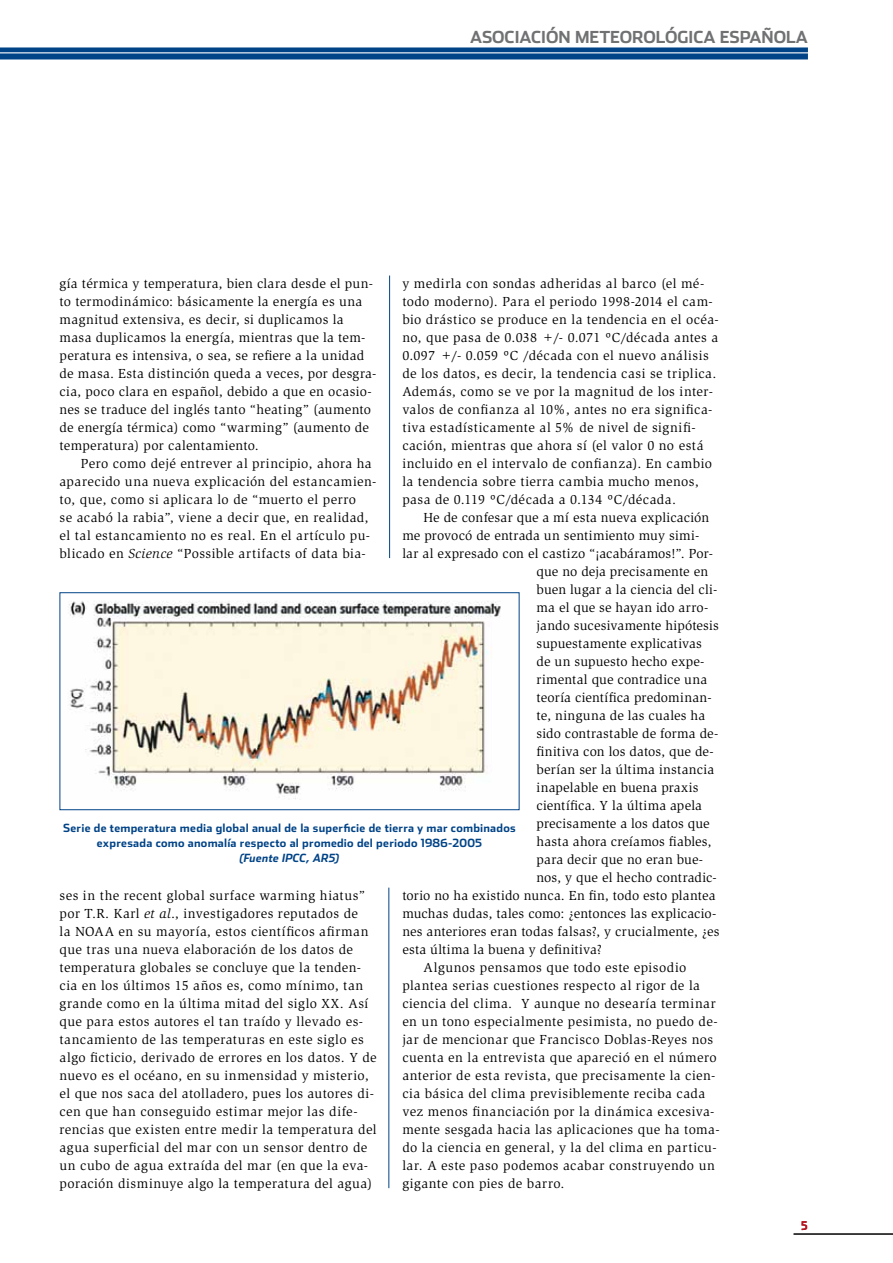
<style>
.page{position:relative;width:893px;height:1263px;background:#fff}
.page>*{position:absolute;margin:0;border:0;box-sizing:border-box;transform-origin:0 0}
.t1{font:700 16.5px "Stainless";color:#707172}
.t2{font:13.5px/18px "Slimbach Std";letter-spacing:.025em;color:#000}
.t3{font:13.5px "Slimbach Std";letter-spacing:.005em;color:#000}
.t4{font:13.5px "Slimbach Std";color:#000}
.t5{font:700 12px "Stainless Cond";color:#b51621}
.t6{font:700 11.25px/15px "Stainless";letter-spacing:.025em;color:#004387;text-align:center}
.t7{font:italic 700 11.25px "Stainless";letter-spacing:.01em;color:#004387}
.s1{font-style:italic}
</style>
<div class="page">
<hr style="left:389px;top:276px;width:1px;height:282px;background:#004387">
<hr style="left:388px;top:888px;width:1px;height:300px;background:#004387">
<hr style="left:794px;top:1234px;width:99px;height:1px;background:#000">
<div style="left:0;top:47px;width:808px;height:12px;background:#004387"></div>
<hr style="left:0;top:52px;width:808px;height:1px;background:#fff">
<img style="left:69px;top:601px;width:432px;height:198px">
<div style="left:60px;top:592px;width:459px;height:218px;border:1px solid #004387"></div>
<p class="t1" style="left:470px;top:27px;width:11px">ASOCIACIÓN</p>
<p class="t1" style="left:575px;top:27px;width:26px">METEOROLÓGICA</p>
<p class="t1" style="left:720px;top:27px;width:66px">ESPAÑOLA</p>
<p class="t2" style="left:402px;top:274px;width:318px">y medirla con sondas adheridas al barco (el mé&shy;todo moderno). Para el periodo 1998-2014 el cam&shy;bio drástico se produce en la tendencia en el océa&shy;no, que pasa de 0.038 +/- 0.071 ºC/década antes a 0.097 +/- 0.059 ºC /década con el nuevo análisis de los datos, es decir, la tendencia casi se triplica.<br>Además, como se ve por la magnitud de los inter&shy;valos de confianza al 10%, antes no era significa&shy;tiva estadísticamente al 5% de nivel de signifi&shy;cación, mientras que ahora sí (el valor 0 no está incluido en el intervalo de confianza). En cambio la tendencia sobre tierra cambia mucho menos, pasa de 0.119 ºC/década a 0.134 ºC/década.</p>
<p class="t2" style="left:424px;top:508px;width:287px">He de confesar que a mí esta nueva explicación</p>
<p class="t2" style="left:402px;top:526px;width:298px">me provocó de entrada un sentimiento muy simi-</p>
<p class="t2" style="left:402px;top:544px;width:312px">lar al expresado con el castizo “¡acabáramos!”. Por-</p>
<p class="t2" style="left:536px;top:562px;width:173px">que no deja precisamente en</p>
<p class="t2" style="left:536px;top:580px;width:182px">buen lugar a la ciencia del cli-</p>
<p class="t2" style="left:536px;top:598px;width:173px">ma el que se hayan ido arro-</p>
<p class="t2" style="left:536px;top:616px;width:184px">jando sucesivamente hipótesis</p>
<p class="t2" style="left:536px;top:634px;width:167px">supuestamente explicativas</p>
<p class="t2" style="left:536px;top:652px;width:169px">de un supuesto hecho expe-</p>
<p class="t2" style="left:536px;top:670px;width:172px">rimental que contradice una</p>
<p class="t2" style="left:536px;top:688px;width:177px">teoría científica predominan-</p>
<p class="t2" style="left:536px;top:706px;width:170px">te, ninguna de las cuales ha</p>
<p class="t3" style="left:536px;top:726px;width:183px">sido contrastable de forma de-</p>
<p class="t4" style="left:536px;top:744px;width:179px">finitiva con los datos, que de-</p>
<p class="t2" style="left:536px;top:760px;width:179px">berían ser la última instancia</p>
<p class="t2" style="left:536px;top:778px;width:164px">inapelable en buena praxis</p>
<p class="t2" style="left:536px;top:796px;width:167px">científica. Y la última apela</p>
<p class="t3" style="left:536px;top:815px;width:175px">precisamente a los datos que</p>
<p class="t2" style="left:536px;top:832px;width:177px">hasta ahora creíamos fiables,</p>
<p class="t2" style="left:536px;top:850px;width:168px">para decir que no eran bue-</p>
<p class="t3" style="left:536px;top:869px;width:182px">nos, y que el hecho contradic-</p>
<p class="t2" style="left:402px;top:886px;width:315px">torio no ha existido nunca. En fin, todo esto plantea</p>
<p class="t2" style="left:402px;top:904px;width:316px">muchas dudas, tales como: ¿entonces las explicacio-</p>
<p class="t2" style="left:402px;top:922px;width:319px">nes anteriores eran todas falsas?, y crucialmente, ¿es</p>
<p class="t2" style="left:402px;top:940px;width:201px">esta última la buena y definitiva?</p>
<p class="t2" style="left:424px;top:958px;width:264px">Algunos pensamos que todo este episodio</p>
<p class="t2" style="left:402px;top:976px;width:299px">plantea serias cuestiones respecto al rigor de la</p>
<p class="t2" style="left:402px;top:994px;width:315px">ciencia del clima. Y aunque no desearía terminar</p>
<p class="t2" style="left:402px;top:1012px;width:317px">en un tono especialmente pesimista, no puedo de-</p>
<p class="t2" style="left:402px;top:1030px;width:312px">jar de mencionar que Francisco Doblas-Reyes nos</p>
<p class="t2" style="left:402px;top:1048px;width:316px">cuenta en la entrevista que apareció en el número</p>
<p class="t2" style="left:402px;top:1066px;width:314px">anterior de esta revista, que precisamente la cien-</p>
<p class="t2" style="left:402px;top:1084px;width:304px">cia básica del clima previsiblemente reciba cada</p>
<p class="t2" style="left:402px;top:1102px;width:313px">vez menos financiación por la dinámica excesiva-</p>
<p class="t2" style="left:402px;top:1120px;width:319px">mente sesgada hacia las aplicaciones que ha toma-</p>
<p class="t2" style="left:402px;top:1138px;width:316px">do la ciencia en general, y la del clima en particu-</p>
<p class="t2" style="left:402px;top:1156px;width:314px">lar. A este paso podemos acabar construyendo un</p>
<p class="t2" style="left:402px;top:1174px;width:164px">gigante con pies de barro.</p>
<p class="t2" style="left:60px;top:275px;width:318px">gía térmica y temperatura, bien clara desde el pun&shy;to termodinámico: básicamente la energía es una magnitud extensiva, es decir, si duplicamos la masa duplicamos la energía, mientras que la tem&shy;peratura es intensiva, o sea, se refiere a la unidad de masa. Esta distinción queda a veces, por desgra&shy;cia, poco clara en español, debido a que en ocasio&shy;nes se traduce del inglés tanto “heating” (aumento de energía térmica) como “warming” (aumento de temperatura) por calentamiento.</p>
<p class="t2" style="left:60px;top:455px;width:318px;text-indent:21px">Pero como dejé entrever al principio, ahora ha aparecido una nueva explicación del estancamien&shy;to, que, como si aplicara lo de “muerto el perro<br>se acabó la rabia”, viene a decir que, en realidad, el tal estancamiento no es real. En el artículo pu&shy;blicado en <span class="s1">Science</span> “Possible artifacts of data bia-</p>
<p class="t6" style="left:63px;top:820px;width:454px">Serie de temperatura media global anual de la superficie de tierra y mar combinados expresada como anomalía respecto al promedio del periodo 1986-2005</p>
<p class="t7" style="left:240px;top:851px;width:101px">(Fuente IPCC, AR5)</p>
<p class="t2" style="left:60px;top:887px;width:319px">ses in the recent global surface warming hiatus” por T.R. Karl <span class="s1">et al</span>., investigadores reputados de<br>la NOAA en su mayoría, estos científicos afirman que tras una nueva elaboración de los datos de temperatura globales se concluye que la tenden&shy;cia en los últimos 15 años es, como mínimo, tan grande como en la última mitad del siglo XX. Así que para estos autores el tan traído y llevado es&shy;tancamiento de las temperaturas en este siglo es algo ficticio, derivado de errores en los datos. Y de nuevo es el océano, en su inmensidad y misterio, el que nos saca del atolladero, pues los autores di&shy;cen que han conseguido estimar mejor las dife&shy;rencias que existen entre medir la temperatura del agua superficial del mar con un sensor dentro de un cubo de agua extraída del mar (en que la eva&shy;poración disminuye algo la temperatura del agua)</p>
<p class="t5" style="left:801px;top:1218px;width:8px">5</p>
</div>
